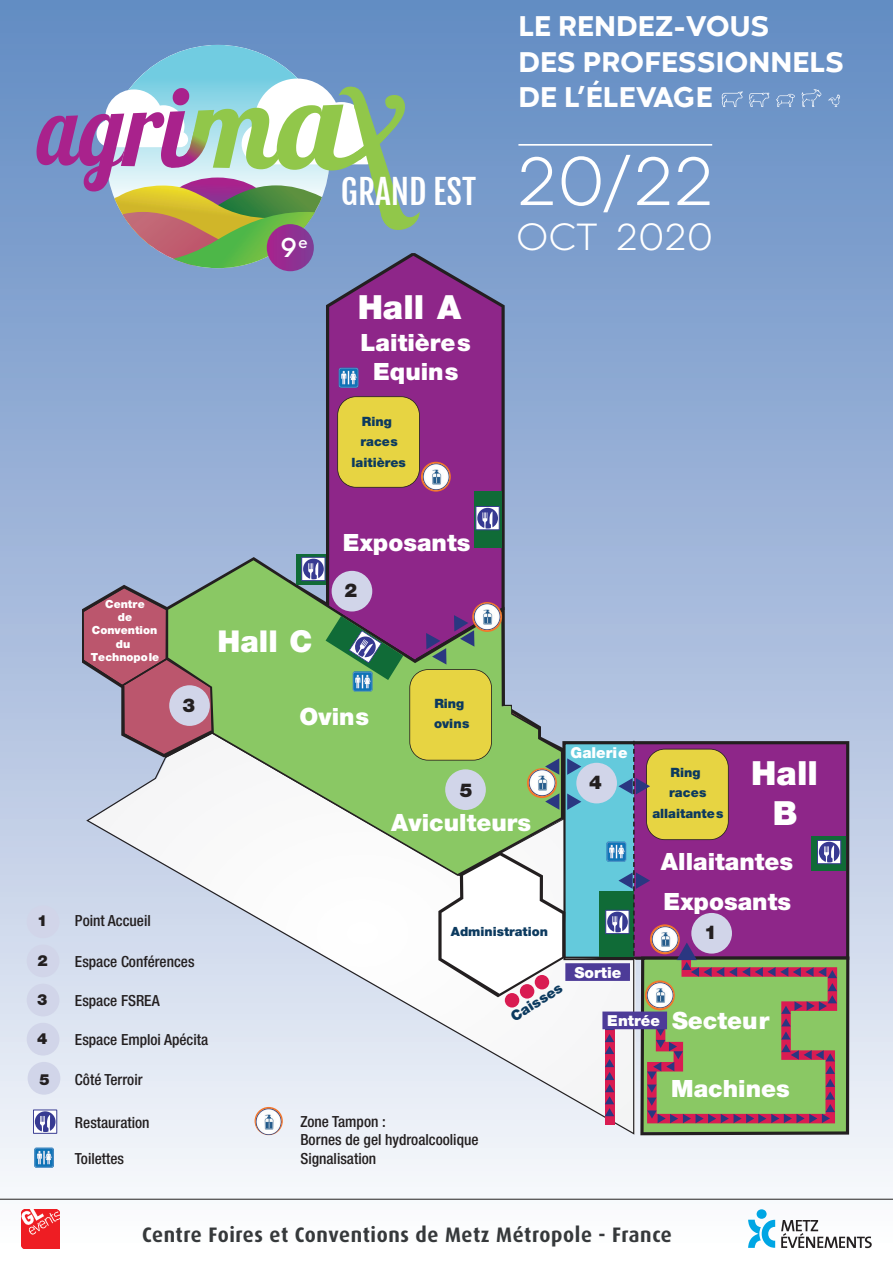
<style>
.page{position:relative;width:893px;height:1263px;background:#fff}
.page>*{position:absolute;margin:0;border:0;box-sizing:border-box;transform-origin:0 0}
.t1{font:300 72px "Codec Warm";color:#fff}
.t2{font:300 39.75px "Codec Warm";color:#fff}
.t3{font:900 33.3px/40px "Helvetica Neue";color:#fff;text-align:center}
.t4{font:33.3px "Fjalla One";color:#fff}
.t5{font:900 30.15px "Helvetica Neue";color:#fff}
.t6{font:800 29.55px/35.4px "Codec Warm Trial";color:#fff}
.t7{font:500 27.15px "Draft A";color:#fff}
.t8{font:900 23.85px/39.8px "Helvetica Neue";color:#fff}
.t9{font:700 21px "Dax";letter-spacing:.03em;color:#36393b;scale:.95 1}
.t10{font:900 19.05px "Helvetica Neue";color:#231f20}
.t11{font:500 condensed 15.3px/18.5px "Helvetica Neue";color:#231f20}
.t12{font:900 15.3px "Helvetica Neue";color:#231f20}
.t13{font:900 15.15px "Helvetica Neue";color:#fff}
.t14{font:900 14.25px "Helvetica Neue";color:#0c3a5f}
.t15{font:900 12.9px/20.7px "Helvetica Neue";color:#0c3a5f;text-align:center}
.t16{font:900 12.75px "Helvetica Neue";color:#0c3a5f}
.t17{font:900 11.1px/13.4px "Helvetica Neue";color:#fff;text-align:center}
</style>
<div class="page">
<div style="left:0;top:0;width:893px;height:1248px;background:linear-gradient(to bottom,#5e88c1,#f9f8fc)"></div>
<svg style="left:326px;top:253px;width:179px;height:304px;background:#872f89"></svg>
<svg style="left:82px;top:557px;width:482px;height:319px;background:#a6b4d8"></svg>
<svg style="left:86px;top:732px;width:548px;height:403px"></svg>
<svg style="left:82px;top:586px;width:85px;height:172px;background:#ad748c"></svg>
<svg style="left:438px;top:852px;width:127px;height:145px"></svg>
<svg style="left:167px;top:558px;width:395px;height:318px"></svg>
<div style="left:535px;top:975px;width:14px;height:14px;background:#d91c52;border-radius:50%"></div>
<div style="left:520px;top:984px;width:14px;height:15px;background:#d91c52;border-radius:50%"></div>
<div style="left:505px;top:993px;width:14px;height:14px;background:#d91c52;border-radius:50%"></div>
<svg style="left:337px;top:396px;width:83px;height:92px;background:#dcc544"></svg>
<svg style="left:567px;top:758px;width:14px;height:17px"></svg>
<svg style="left:545px;top:758px;width:14px;height:17px"></svg>
<svg style="left:545px;top:791px;width:36px;height:25px"></svg>
<div style="left:565px;top:963px;width:65px;height:18px;background:#4d3b98"></div>
<div style="left:602px;top:1011px;width:65px;height:18px;background:#4d3b98"></div>
<div style="left:296px;top:554px;width:30px;height:30px;background:linear-gradient(to right,#146640,#195e4e)"></div>
<div style="left:474px;top:491px;width:27px;height:57px;background:#106b37"></div>
<div style="left:169px;top:685px;width:41px;height:41px;background:#d1d5e9;border-radius:50%"></div>
<div style="left:576px;top:763px;width:41px;height:40px;background:#d1d5e9;border-radius:50%"></div>
<svg style="left:781px;top:1220px;width:91px;height:28px"></svg>
<svg style="left:748px;top:1209px;width:27px;height:39px"></svg>
<img style="left:21px;top:1209px;width:39px;height:39px">
<img style="left:526px;top:768px;width:31px;height:30px">
<img style="left:420px;top:462px;width:31px;height:29px">
<svg style="left:605px;top:741px;width:244px;height:394px;background:#90767a"></svg>
<div style="left:475px;top:506px;width:25px;height:24px;border:1px solid #373a92"></div>
<svg style="left:477px;top:508px;width:21px;height:20px"></svg>
<div style="left:301px;top:557px;width:24px;height:24px;border:1px solid #373a92"></div>
<svg style="left:236px;top:559px;width:276px;height:251px;background:#96a875"></svg>
<img style="left:353px;top:671px;width:20px;height:20px">
<img style="left:606px;top:841px;width:20px;height:21px">
<img style="left:339px;top:368px;width:19px;height:20px">
<div style="left:27px;top:905px;width:32px;height:33px;background:#d1d5e9;border-radius:50%"></div>
<div style="left:27px;top:944px;width:32px;height:33px;background:#d1d5e9;border-radius:50%"></div>
<div style="left:27px;top:984px;width:32px;height:32px;background:#d1d5e9;border-radius:50%"></div>
<div style="left:27px;top:1023px;width:32px;height:32px;background:#d1d5e9;border-radius:50%"></div>
<img style="left:253px;top:1106px;width:31px;height:30px">
<div style="left:33px;top:1109px;width:24px;height:25px;border:1px solid #373a92"></div>
<svg style="left:35px;top:1111px;width:21px;height:21px"></svg>
<img style="left:34px;top:1147px;width:20px;height:21px">
<div style="left:106px;top:45px;width:224px;height:223px;background:#71cce1;border-radius:50%"></div>
<svg style="left:37px;top:79px;width:383px;height:189px;background:#99a9a8"></svg>
<div style="left:267px;top:224px;width:47px;height:47px;background:linear-gradient(to right,#a8218d,#7e3d97);border-radius:24px"></div>
<svg style="left:722px;top:91px;width:21px;height:16px"></svg>
<svg style="left:749px;top:93px;width:20px;height:14px"></svg>
<svg style="left:776px;top:94px;width:19px;height:13px"></svg>
<svg style="left:828px;top:95px;width:12px;height:12px"></svg>
<svg style="left:801px;top:89px;width:20px;height:18px"></svg>
<hr style="left:518px;top:144px;width:194px;height:2px;background:#fff">
<hr style="left:0;top:1199px;width:893px;height:1px;background:#231f20">
<div style="left:28px;top:1062px;width:32px;height:33px;background:#d1d5e9;border-radius:50%"></div>
<h3 class="t7" style="left:281px;top:230px;width:29px">9<sup>e</sup></h3>
<h3 class="t4" style="left:341px;top:172px;width:137px">GRAND EST</h3>
<h3 class="t3" style="left:358px;top:287px;width:105px">Hall A</h3>
<h3 class="t8" style="left:361px;top:328px;width:112px;line-height:28.7px;text-align:center">Laitières<br>Equins</h3>
<p class="t15" style="left:351px;top:411px;width:56px">Ring races laitières</p>
<h3 class="t6" style="left:518px;top:11px;width:327px">LE RENDEZ-VOUS<br>DES PROFESSIONNELS<br>DE L’ÉLEVAGE</h3>
<h1 class="t1" style="left:516px;top:139px;width:199px">20/22</h1>
<h2 class="t2" style="left:516px;top:214px;width:198px">OCT 2020</h2>
<p class="t17" style="left:91px;top:597px;width:70px">Centre<br>de<br>Convention du<br>Technopole</p>
<h3 class="t5" style="left:218px;top:623px;width:96px">Hall C</h3>
<h3 class="t8" style="left:343px;top:522px;width:129px">Exposants</h3>
<p class="t10" style="left:344px;top:579px;width:14px">2</p>
<p class="t10" style="left:183px;top:694px;width:14px">3</p>
<p class="t12" style="left:37px;top:912px;width:12px">1</p>
<p class="t11" style="left:75px;top:911px;width:77px">Point Accueil</p>
<p class="t12" style="left:37px;top:952px;width:12px">2</p>
<p class="t11" style="left:75px;top:952px;width:121px">Espace Conférences</p>
<p class="t12" style="left:37px;top:990px;width:12px">3</p>
<p class="t11" style="left:75px;top:991px;width:86px">Espace FSREA</p>
<p class="t12" style="left:37px;top:1029px;width:12px">4</p>
<p class="t11" style="left:75px;top:1030px;width:135px">Espace Emploi Apécita</p>
<p class="t12" style="left:39px;top:1070px;width:12px">5</p>
<p class="t11" style="left:75px;top:1070px;width:69px">Côté Terroir</p>
<p class="t11" style="left:75px;top:1113px;width:76px">Restauration</p>
<p class="t11" style="left:75px;top:1149px;width:51px">Toilettes</p>
<h3 class="t8" style="left:300px;top:696px;width:71px">Ovins</h3>
<p class="t15" style="left:434px;top:693px;width:37px;text-align:left">Ring ovins</p>
<p class="t10" style="left:460px;top:779px;width:14px">5</p>
<h3 class="t8" style="left:391px;top:802px;width:141px">Aviculteurs</h3>
<p class="t13" style="left:571px;top:743px;width:59px">Galerie</p>
<p class="t10" style="left:589px;top:770px;width:14px">4</p>
<p class="t16" style="left:451px;top:924px;width:99px">Administration</p>
<p class="t13" style="left:574px;top:963px;width:48px">Sortie</p>
<p class="t15" style="left:652px;top:762px;width:73px">Ring<br>races allaitantes</p>
<h3 class="t3" style="left:751px;top:753px;width:68px">Hall<br>B</h3>
<h3 class="t8" style="left:661px;top:841px;width:134px">Allaitantes<br>Exposants</h3>
<p class="t10" style="left:704px;top:921px;width:14px">1</p>
<p class="t14" style="left:507px;top:1011px;width:60px;rotate:-33deg">Caisses</p>
<p class="t13" style="left:607px;top:1012px;width:54px">Entrée</p>
<h3 class="t8" style="left:672px;top:1001px;width:99px">Secteur</h3>
<h3 class="t8" style="left:671px;top:1069px;width:120px">Machines</h3>
<p class="t11" style="left:300px;top:1112px;width:180px">Zone Tampon :<br>Bornes de gel hydroalcoolique<br>Signalisation</p>
<h3 class="t9" style="left:142px;top:1223px;width:559px">Centre Foires et Conventions de Metz Métropole - France</h3>
</div>
